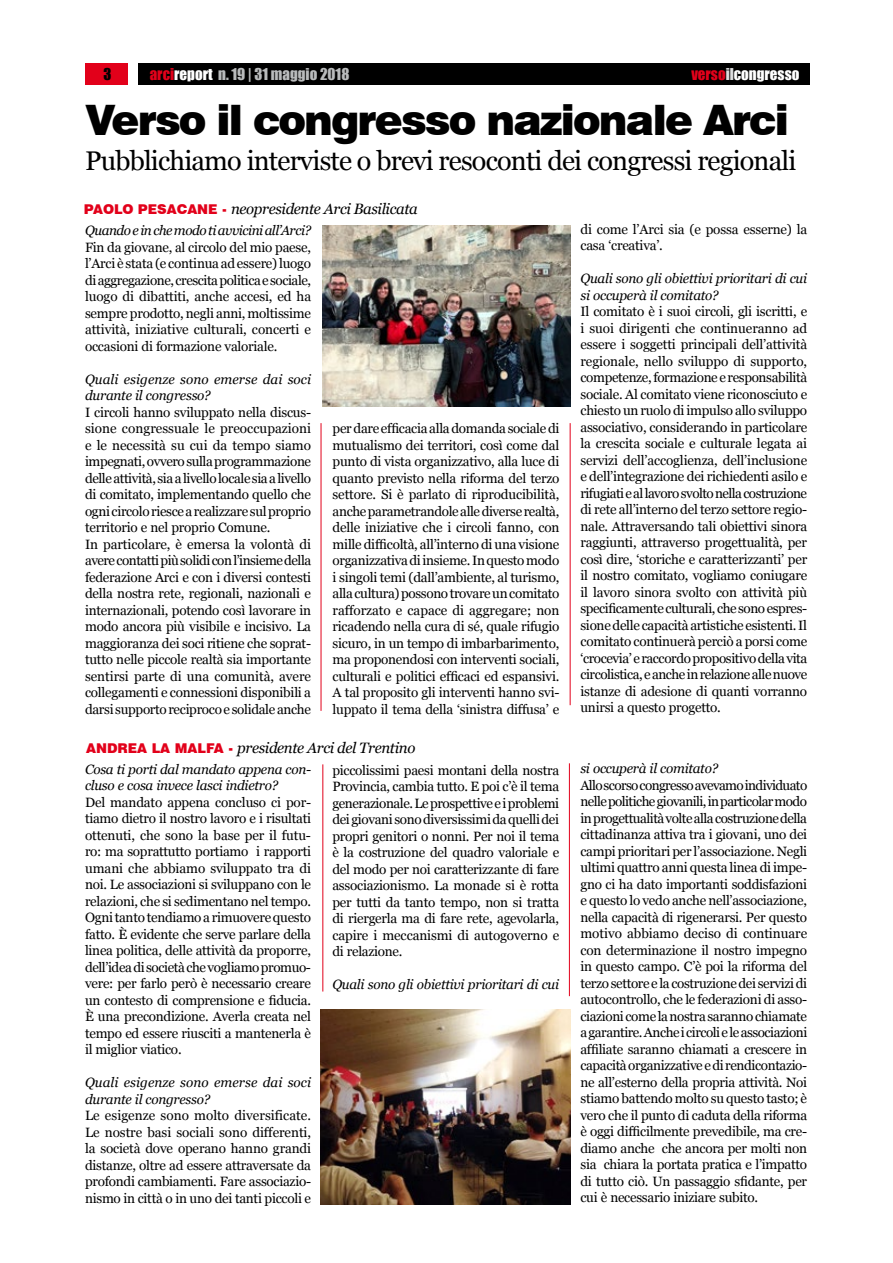
<style>
.page{position:relative;width:893px;height:1263px;background:#fff}
.page>*{position:absolute;margin:0;border:0;box-sizing:border-box;transform-origin:0 0}
.t1{font:900 42px "Swiss 721 BT";letter-spacing:-.045em;color:#000}
.t2{font:27px "Georgia";letter-spacing:-.03em;color:#000}
.t3{font:italic 15px "Georgia";letter-spacing:-.025em;color:#000}
.t4{font:15px "Impact";color:#b9bbbc}
.t5{font:15px "Impact";color:#fff}
.t6{font:15px "Impact";color:#000}
.t7{font:13.5px/16.5px "Georgia";letter-spacing:-.02em;color:#000;text-align:justify}
.t8{font:italic 13.5px/16.5px "Georgia";letter-spacing:-.02em;color:#000}
.t9{font:italic 13.5px/16.5px "Georgia";letter-spacing:.005em;color:#000}
.t10{font:900 13.5px "Swiss 721 BT";color:#e2001a}
.s1{color:#e2001a}
.s2{color:#fff}
.s3{color:#dddedf}
.s4{font-family:"Swiss 721 BT";font-weight:900;font-style:normal;font-size:13.5px;color:#e2001a}
</style>
<div class="page">
<div style="left:138px;top:64px;width:672px;height:21px;background:#000"></div>
<div style="left:85px;top:64px;width:43px;height:21px;background:#e2001a"></div>
<hr style="left:570px;top:423px;width:1px;height:282px;background:#e2001a">
<hr style="left:321px;top:423px;width:1px;height:288px;background:#e2001a">
<hr style="left:569px;top:763px;width:1px;height:233px;background:#e2001a">
<hr style="left:322px;top:764px;width:1px;height:227px;background:#e2001a">
<img style="left:322px;top:225px;width:248px;height:181px">
<img style="left:321px;top:1010px;width:249px;height:194px">
<p class="t6" style="left:103px;top:62px;width:9px">3</p>
<p class="t4" style="left:150px;top:62px;width:201px"><span class="s1">arci</span><span class="s2">report</span> n. 19 | 31 maggio 2018</p>
<p class="t5" style="left:691px;top:62px;width:110px"><span class="s1">verso</span><span class="s3">il</span>congresso</p>
<h1 class="t1" style="left:85px;top:95px;width:705px">Verso il congresso nazionale Arci</h1>
<h2 class="t2" style="left:85px;top:145px;width:713px">Pubblichiamo interviste o brevi resoconti dei congressi regionali</h2>
<p class="t10" style="left:84px;top:201px;width:95px">Paolo Pesaca</p>
<p class="t3" style="left:197px;top:199px;width:222px"><span class="s4">ne -</span> neopresidente Arci Basilicata</p>
<p class="t8" style="left:85px;top:223px;width:228px">Quando e in che modo ti avvicini all’Arci?</p>
<p class="t7" style="left:85px;top:239px;width:228px">Fin da giovane, al circolo del mio paese, l’Arci è stata (e continua ad essere) luogo di aggregazione, crescita politica e sociale, luogo di dibattiti, anche accesi, ed ha sempre prodotto, negli anni, moltissime attività, iniziative culturali, concerti e occasioni di formazione valoriale.</p>
<p class="t9" style="left:85px;top:371px;width:228px">Quali esigenze sono emerse dai soci durante il congresso?</p>
<p class="t7" style="left:85px;top:404px;width:228px;text-align:left">I circoli hanno sviluppato nella discus&shy;sione congressuale le preoccupazioni e le necessità su cui da tempo siamo impegnati, ovvero sulla programmazione delle attività, sia a livello locale sia a livello di comitato, implementando quello che ogni circolo riesce a realizzare sul proprio territorio e nel proprio Comune.<br>In particolare, è emersa la volontà di avere contatti più solidi con l’insieme della federazione Arci e con i diversi contesti della nostra rete, regionali, nazionali e internazionali, potendo così lavorare in modo ancora più visibile e incisivo. La maggioranza dei soci ritiene che soprat&shy;tutto nelle piccole realtà sia importante sentirsi parte di una comunità, avere collegamenti e connessioni disponibili a darsi supporto reciproco e solidale anche</p>
<p class="t7" style="left:580px;top:221px;width:228px">di come l’Arci sia (e possa esserne) la casa ‘creativa’.</p>
<p class="t8" style="left:580px;top:270px;width:228px">Quali sono gli obiettivi prioritari di cui si occuperà il comitato?</p>
<p class="t7" style="left:580px;top:303px;width:228px">Il comitato è i suoi circoli, gli iscritti, e i suoi dirigenti che continueranno ad essere i soggetti principali dell’attività regionale, nello sviluppo di supporto, competenze, formazione e responsabilità sociale. Al comitato viene riconosciuto e chiesto un ruolo di impulso allo sviluppo associativo, considerando in particolare la crescita sociale e culturale legata ai servizi dell’accoglienza, dell’inclusione e dell’integrazione dei richiedenti asilo e rifugiati e al lavoro svolto nella costruzione di rete all’interno del terzo settore regio&shy;nale. Attraversando tali obiettivi sinora raggiunti, attraverso progettualità, per così dire, ‘storiche e caratterizzanti’ per il nostro comitato, vogliamo coniugare il lavoro sinora svolto con attività più specificamente culturali, che sono espres&shy;sione delle capacità artistiche esistenti. Il comitato continuerà perciò a porsi come ‘crocevia’ e raccordo propositivo della vita circolistica, e anche in relazione alle nuove istanze di adesione di quanti vorranno unirsi a questo progetto.</p>
<p class="t7" style="left:333px;top:421px;width:228px">per dare efficacia alla domanda sociale di mutualismo dei territori, così come dal punto di vista organizzativo, alla luce di quanto previsto nella riforma del terzo settore. Si è parlato di riproducibilità, anche parametrandole alle diverse realtà, delle iniziative che i circoli fanno, con mille difficoltà, all’interno di una visione organizzativa di insieme. In questo modo i singoli temi (dall’ambiente, al turismo, alla cultura) possono trovare un comitato rafforzato e capace di aggregare; non ricadendo nella cura di sé, quale rifugio sicuro, in un tempo di imbarbarimento, ma proponendosi con interventi sociali, culturali e politici efficaci ed espansivi.<br>A tal proposito gli interventi hanno svi&shy;luppato il tema della ‘sinistra diffusa’ e</p>
<p class="t10" style="left:86px;top:740px;width:112px">Andrea La Malfa</p>
<p class="t3" style="left:228px;top:739px;width:189px"><span class="s4">-</span> presidente Arci del Trentino</p>
<p class="t8" style="left:85px;top:761px;width:228px">Cosa ti porti dal mandato appena con&shy;cluso e cosa invece lasci indietro?</p>
<p class="t7" style="left:85px;top:794px;width:228px">Del mandato appena concluso ci por&shy;tiamo dietro il nostro lavoro e i risultati ottenuti, che sono la base per il futu&shy;ro: ma soprattutto portiamo i rapporti umani che abbiamo sviluppato tra di noi. Le associazioni si sviluppano con le relazioni, che si sedimentano nel tempo.<br>Ogni tanto tendiamo a rimuovere questo fatto. È evidente che serve parlare della linea politica, delle attività da proporre, dell’idea di società che vogliamo promuo&shy;vere: per farlo però è necessario creare un contesto di comprensione e fiducia.<br>È una precondizione. Averla creata nel tempo ed essere riusciti a mantenerla è il miglior viatico.</p>
<p class="t9" style="left:85px;top:1074px;width:228px">Quali esigenze sono emerse dai soci durante il congresso?</p>
<p class="t7" style="left:85px;top:1107px;width:228px">Le esigenze sono molto diversificate.<br>Le nostre basi sociali sono differenti, la società dove operano hanno grandi distanze, oltre ad essere attraversate da profondi cambiamenti. Fare associazio&shy;nismo in città o in uno dei tanti piccoli e</p>
<p class="t7" style="left:332px;top:762px;width:228px">piccolissimi paesi montani della nostra Provincia, cambia tutto. E poi c’è il tema generazionale. Le prospettive e i problemi dei giovani sono diversissimi da quelli dei propri genitori o nonni. Per noi il tema è la costruzione del quadro valoriale e del modo per noi caratterizzante di fare associazionismo. La monade si è rotta per tutti da tanto tempo, non si tratta di riergerla ma di fare rete, agevolarla, capire i meccanismi di autogoverno e di relazione.</p>
<p class="t8" style="left:332px;top:976px;width:228px">Quali sono gli obiettivi prioritari di cui</p>
<p class="t8" style="left:580px;top:761px;width:139px">si occuperà il comitato?</p>
<p class="t7" style="left:580px;top:777px;width:228px">Allo scorso congresso avevamo individuato nelle politiche giovanili, in particolar modo in progettualità volte alla costruzione della cittadinanza attiva tra i giovani, uno dei campi prioritari per l’associazione. Negli ultimi quattro anni questa linea di impe&shy;gno ci ha dato importanti soddisfazioni e questo lo vedo anche nell’associazione, nella capacità di rigenerarsi. Per questo motivo abbiamo deciso di continuare con determinazione il nostro impegno in questo campo. C’è poi la riforma del terzo settore e la costruzione dei servizi di autocontrollo, che le federazioni di asso&shy;ciazioni come la nostra saranno chiamate a garantire. Anche i circoli e le associazioni affiliate saranno chiamati a crescere in capacità organizzative e di rendicontazio&shy;ne all’esterno della propria attività. Noi stiamo battendo molto su questo tasto; è vero che il punto di caduta della riforma è oggi difficilmente prevedibile, ma cre&shy;diamo anche che ancora per molti non sia chiara la portata pratica e l’impatto di tutto ciò. Un passaggio sfidante, per cui è necessario iniziare subito.</p>
</div>
